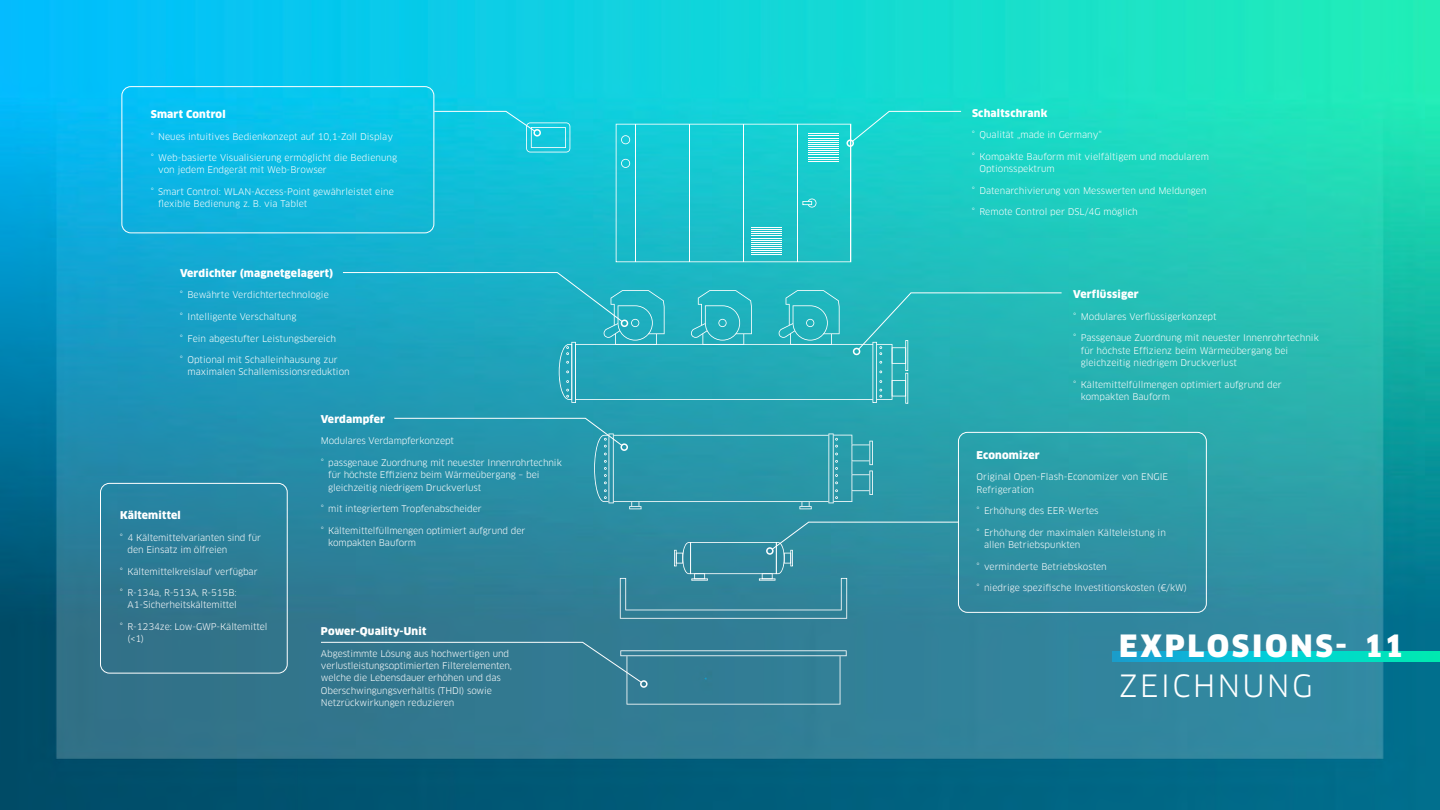
<style>
.page{position:relative;width:1440px;height:810px;background:#fff}
.page>*{position:absolute;margin:0;border:0;box-sizing:border-box;transform-origin:0 0}
.t1{font:900 30px "Clan Pro";letter-spacing:.09em;color:#fff}
.t2{font:30px "Clan Pro";letter-spacing:.07em;color:#fff}
.t3{font:900 10.5px "Clan Pro";letter-spacing:.02em;color:#fff}
.t4{font:9px/12.3px "Clan Pro";color:#fff}
</style>
<div class="page">
<img style="left:0;top:0;width:1440px;height:810px">
<svg style="left:1112px;top:651px;width:328px;height:11px;background:#06c9cc"></svg>
<svg style="left:434px;top:111px;width:136px;height:41px;background:#1acae0"></svg>
<div style="left:533px;top:129px;width:8px;height:8px;border:2px solid #fff;border-radius:50%"></div>
<svg style="left:616px;top:111px;width:346px;height:151px;background:#21cacd"></svg>
<div style="left:846px;top:139px;width:8px;height:8px;border:2px solid #fff;border-radius:50%"></div>
<div style="left:320px;top:642px;width:527px;height:63px;background:#327b92"></div>
<div style="left:640px;top:680px;width:8px;height:8px;border:2px solid #fff;border-radius:50%"></div>
<svg style="left:342px;top:272px;width:720px;height:132px;background:#25aebc"></svg>
<div style="left:621px;top:320px;width:7px;height:7px;border:2px solid #fff;border-radius:50%"></div>
<svg style="left:620px;top:521px;width:339px;height:98px;background:#368b9f"></svg>
<div style="left:766px;top:547px;width:8px;height:8px;border:2px solid #fff;border-radius:50%"></div>
<svg style="left:394px;top:418px;width:479px;height:91px;background:#2c98ab"></svg>
<div style="left:621px;top:443px;width:7px;height:8px;border:2px solid #fff;border-radius:50%"></div>
<div style="left:122px;top:86px;width:312px;height:147px;border:1px solid #fff;border-radius:9px"></div>
<div style="left:100px;top:483px;width:188px;height:191px;border:1px solid #fff;border-radius:9px"></div>
<div style="left:958px;top:432px;width:249px;height:181px;border:1px solid #fff;border-radius:9px"></div>
<p class="t3" style="left:151px;top:108px;width:76px">Smart Control</p>
<p class="t4" style="left:151px;top:130px;width:244px">° Neues intuitives Bedienkonzept auf 10,1-Zoll Display</p>
<p class="t4" style="left:158px;top:152px;width:240px;text-indent:-7px">° Web-basierte Visualisierung ermöglicht die Bedienung von jedem Endgerät mit Web-Browser</p>
<p class="t4" style="left:158px;top:186px;width:237px;text-indent:-7px">° Smart Control: WLAN-Access-Point gewährleistet eine flexible Bedienung z. B. via Tablet</p>
<p class="t3" style="left:180px;top:267px;width:155px">Verdichter (magnetgelagert)</p>
<p class="t4" style="left:180px;top:289px;width:150px">° Bewährte Verdichtertechnologie</p>
<p class="t4" style="left:180px;top:311px;width:118px">° Intelligente Verschaltung</p>
<p class="t4" style="left:180px;top:332px;width:158px">° Fein abgestufter Leistungsbereich</p>
<p class="t4" style="left:187px;top:354px;width:164px;text-indent:-7px">° Optional mit Schalleinhausung zur maximalen Schallemissionsreduktion</p>
<p class="t3" style="left:120px;top:509px;width:62px">Kältemittel</p>
<p class="t4" style="left:127px;top:531px;width:135px;text-indent:-7px">° 4 Kältemittelvarianten sind für den Einsatz im ölfreien</p>
<p class="t4" style="left:120px;top:565px;width:139px">° Kältemittelkreislauf verfügbar</p>
<p class="t4" style="left:120px;top:587px;width:118px;text-align:right">° R-134a, R-513A, R-515B:<br>A1-Sicherheitskältemittel</p>
<p class="t4" style="left:127px;top:621px;width:142px;text-indent:-7px">° R-1234ze: Low-GWP-Kältemittel (&lt;1)</p>
<p class="t3" style="left:321px;top:413px;width:66px">Verdampfer</p>
<p class="t4" style="left:321px;top:435px;width:135px">Modulares Verdampferkonzept</p>
<p class="t4" style="left:328px;top:456px;width:235px;text-indent:-7px">° passgenaue Zuordnung mit neuester Innenrohrtechnik für höchste Effizienz beim Wärmeübergang – bei gleichzeitig niedrigem Druckverlust</p>
<p class="t4" style="left:321px;top:503px;width:163px">° mit integriertem Tropfenabscheider</p>
<p class="t4" style="left:328px;top:524px;width:199px;text-indent:-7px">° Kältemittelfüllmengen optimiert aufgrund der kompakten Bauform</p>
<p class="t3" style="left:321px;top:625px;width:107px">Power-Quality-Unit</p>
<p class="t4" style="left:321px;top:647px;width:193px">Abgestimmte Lösung aus hochwertigen und verlustleistungsoptimierten Filterelementen, welche die Lebensdauer erhöhen und das Oberschwingungsverhältis (THDI) sowie Netzrückwirkungen reduzieren</p>
<p class="t3" style="left:972px;top:107px;width:77px">Schaltschrank</p>
<p class="t4" style="left:972px;top:129px;width:132px">° Qualität „made in Germany“</p>
<p class="t4" style="left:979px;top:150px;width:231px;text-indent:-7px">° Kompakte Bauform mit vielfältigem und modularem<br>Optionsspektrum</p>
<p class="t4" style="left:972px;top:184px;width:236px">° Datenarchivierung von Messwerten und Meldungen</p>
<p class="t4" style="left:972px;top:206px;width:167px">° Remote Control per DSL/4G möglich</p>
<p class="t3" style="left:1073px;top:288px;width:67px">Verflüssiger</p>
<p class="t4" style="left:1073px;top:310px;width:145px">° Modulares Verflüssigerkonzept</p>
<p class="t4" style="left:1081px;top:332px;width:240px;text-indent:-7px">° Passgenaue Zuordnung mit neuester Innenrohrtechnik für höchste Effizienz beim Wärmeübergang bei gleichzeitig niedrigem Druckverlust</p>
<p class="t4" style="left:1081px;top:378px;width:203px;text-indent:-7px">° Kältemittelfüllmengen optimiert aufgrund der kompakten Bauform</p>
<p class="t3" style="left:977px;top:449px;width:65px">Economizer</p>
<p class="t4" style="left:977px;top:471px;width:193px">Original Open-Flash-Economizer von ENGIE<br>Refrigeration</p>
<p class="t4" style="left:977px;top:505px;width:124px">° Erhöhung des EER-Wertes</p>
<p class="t4" style="left:984px;top:526px;width:183px;text-indent:-7px">° Erhöhung der maximalen Kälteleistung in allen Betriebspunkten</p>
<p class="t4" style="left:977px;top:560px;width:132px">° verminderte Betriebskosten</p>
<p class="t4" style="left:977px;top:582px;width:212px">° niedrige spezifische Investitionskosten (€/kW)</p>
<h1 class="t1" style="left:1119px;top:628px;width:229px">EXPLOSIONS-</h1>
<h1 class="t2" style="left:1119px;top:668px;width:195px">ZEICHNUNG</h1>
<h1 class="t1" style="left:1364px;top:628px;width:41px">11</h1>
</div>
